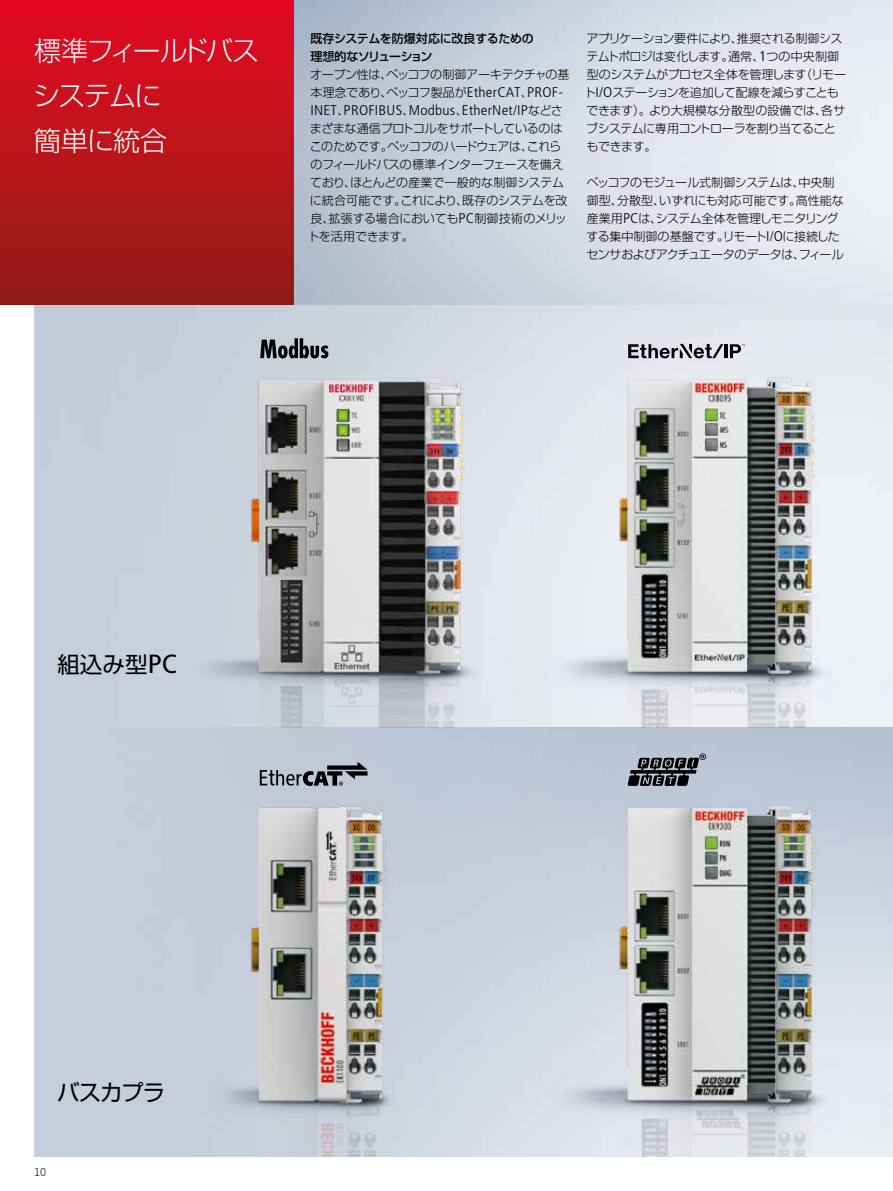
<style>
.page{position:relative;width:893px;height:1191px;background:#fff}
.page>*{position:absolute;margin:0;border:0;box-sizing:border-box;transform-origin:0 0}
.t1{font:300 27px/45px "Shin Go Pro";letter-spacing:-.055em;color:#fff}
.t2{font:22.5px "Shin Go Pro";letter-spacing:-.03em;color:#000}
.t3{font:300 condensed 14.1px "Frutiger LT Pro";letter-spacing:.015em;color:#000;scale:1.1 1}
.t4{font:300 12px/18px "Shin Go Pro";letter-spacing:-.03em;color:#000}
.t5{font:500 12px/18px "Shin Go Pro";letter-spacing:-.03em;color:#000}
.t6{font:300 11.25px "Noto Sans JP";color:#000}
.s1{font-family:"Frutiger LT Pro";font-stretch:condensed;font-size:14.1px}
.s2{font-family:"Shin Go Pro";font-stretch:normal;font-size:12px}
.s3{font-family:"Frutiger LT Pro";font-stretch:condensed;font-size:26.25px}
</style>
<div class="page">
<img style="left:34px;top:304px;width:859px;height:423px">
<svg style="left:260px;top:338px;width:68px;height:20px"></svg>
<hr style="left:724px;top:344px;width:3px;height:14px;background:#000">
<svg style="left:730px;top:344px;width:15px;height:14px"></svg>
<svg style="left:628px;top:344px;width:95px;height:14px"></svg>
<img style="left:34px;top:727px;width:859px;height:430px">
<img style="left:293px;top:0;width:600px;height:304px">
<div style="left:0;top:0;width:293px;height:304px;background:linear-gradient(to bottom,#e50a22,#8f1d15)"></div>
<h1 class="t1" style="left:33px;top:25px;width:228px">標準フィールドバスシステムに<br>簡単に統合</h1>
<p class="t5" style="left:310px;top:28px;width:225px">既存システムを防爆対応に改良するための理想的なソリューション</p>
<p class="t4" style="left:310px;top:64px;width:261px">オープン性は、ベッコフの制御アーキテクチャの基本理念であり、ベッコフ製品が<span class="s1">EtherCAT</span>、<span class="s1">PROF-</span></p>
<p class="t3" style="left:310px;top:102px;width:231px">INET<span class="s2">、</span>PROFIBUS<span class="s2">、</span>Modbus<span class="s2">、</span>EtherNet/IP<span class="s2">などさ</span></p>
<p class="t4" style="left:308px;top:118px;width:261px">まざまな通信プロトコルをサポートしているのはこのためです。ベッコフのハードウェアは、これらのフィールドバスの標準インターフェースを備えており、ほとんどの産業で一般的な制御システムに統合可能です。これにより、既存のシステムを改良、拡張する場合においても<span class="s1">PC</span>制御技術のメリットを活用できます。</p>
<p class="t4" style="left:584px;top:28px;width:264px">アプリケーション要件により、推奨される制御システムトポロジは変化します。通常、<span class="s1">1</span>つの中央制御型のシステムがプロセス全体を管理します（リモート<span class="s1">I/O</span>ステーションを追加して配線を減らすこともできます）。より大規模な分散型の設備では、各サブシステムに専用コントローラを割り当てることもできます。</p>
<p class="t4" style="left:586px;top:172px;width:259px">ベッコフのモジュール式制御システムは、中央制御型、分散型、いずれにも対応可能です。高性能な産業用<span class="s1">PC</span>は、システム全体を管理しモニタリングする集中制御の基盤です。リモート<span class="s1">I/O</span>に接続したセンサおよびアクチュエータのデータは、フィール</p>
<h2 class="t2" style="left:57px;top:646px;width:122px">組込み型<span class="s3">PC</span></h2>
<h2 class="t2" style="left:57px;top:1074px;width:110px">バスカプラ</h2>
<p class="t6" style="left:34px;top:1165px;width:14px">10</p>
</div>
